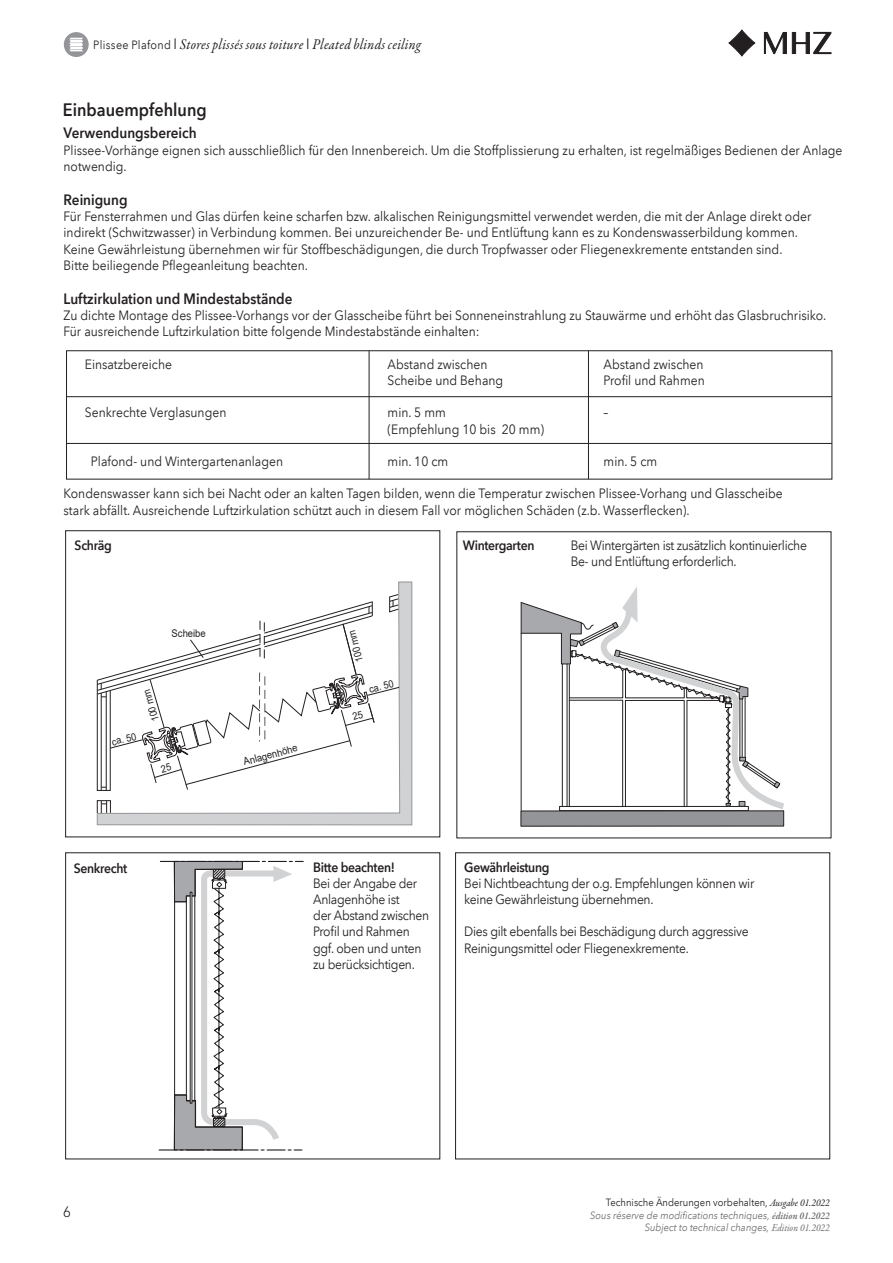
<style>
.page{position:relative;width:893px;height:1263px;background:#fff}
.page>*{position:absolute;margin:0;border:0;box-sizing:border-box;transform-origin:0 0}
.t1{font:600 18px "Avenir Next LT Com";color:#231f20;scale:.9 1}
.t2{font:600 15px "Avenir Next LT Com";color:#231f20;scale:.9 1}
.t3{font:italic 15px "Garamond Premr Pro";letter-spacing:.02em;color:#231f20;scale:.9 1}
.t4{font:300 15px "Avenir";color:#231f20;scale:.9 1}
.t5{font:13.5px/16.2px "Avenir Next LT Com";color:#231f20;scale:.9 1}
.t6{font:13.5px/16.2px "Avenir Next LT Com";letter-spacing:-.025em;color:#231f20;scale:.9 1}
.t7{font:600 13.5px "Avenir Next LT Com";letter-spacing:-.025em;color:#231f20;scale:.9 1}
.t8{font:italic 10.5px/12.6px "Avenir Next LT Com";color:#6c6d70;text-align:right;scale:.9 1}
.t9{font:10.5px "Arial";color:#231f20;scale:.9 1}
.t10{font:10.2px "Arial";color:#231f20;scale:.9 1}
.s1{font-family:"Avenir Next LT Com";font-style:normal;font-size:12px}
.s2{font-family:"Avenir Next LT Com";font-style:normal}
.s3{font-style:normal;color:#231f20}
.s4{font-family:"Garamond Premr Pro";color:#231f20}
.s5{font-family:"Garamond Premr Pro";font-weight:600}
.s6{font-family:"Garamond Premr Pro"}
</style>
<div class="page">
<div style="left:65px;top:530px;width:375px;height:307px;background:#fff;border:1px solid #231f20"></div>
<svg style="left:97px;top:581px;width:315px;height:244px"></svg>
<svg style="left:159px;top:860px;width:144px;height:291px"></svg>
<div style="left:521px;top:811px;width:263px;height:15px;background:#939598"></div>
<svg style="left:520px;top:587px;width:265px;height:225px"></svg>
<div style="left:66px;top:350px;width:766px;height:129px;border:1px solid #231f20"></div>
<hr style="left:67px;top:396px;width:765px;height:1px;background:#231f20">
<hr style="left:67px;top:443px;width:765px;height:1px;background:#231f20">
<hr style="left:369px;top:351px;width:1px;height:128px;background:#231f20">
<hr style="left:588px;top:351px;width:1px;height:128px;background:#231f20">
<svg style="left:729px;top:30px;width:26px;height:26px"></svg>
<svg style="left:764px;top:32px;width:67px;height:22px"></svg>
<div style="left:64px;top:32px;width:25px;height:25px;background:#939598;border-radius:50%"></div>
<svg style="left:69px;top:38px;width:14px;height:13px"></svg>
<svg style="left:96px;top:593px;width:305px;height:198px"></svg>
<p class="t3" style="left:93px;top:35px;width:366px"><span class="s1">Plissee Plafond</span> <span class="s2">I</span> Stores plissés sous toiture <span class="s2">I</span> Pleated blinds ceiling</p>
<h1 class="t1" style="left:63px;top:99px;width:161px">Einbauempfehlung</h1>
<p class="t2" style="left:64px;top:124px;width:149px">Verwendungsbereich</p>
<p class="t5" style="left:64px;top:142px;width:867px">Plissee-Vorhänge eignen sich ausschließlich für den Innenbereich. Um die Stoffplissierung zu erhalten, ist regelmäßiges Bedienen der Anlage notwendig.</p>
<p class="t2" style="left:64px;top:191px;width:73px">Reinigung</p>
<p class="t5" style="left:64px;top:208px;width:832px">Für Fensterrahmen und Glas dürfen keine scharfen bzw. alkalischen Reinigungsmittel verwendet werden, die mit der Anlage direkt oder indirekt (Schwitzwasser) in Verbindung kommen. Bei unzureichender Be- und Entlüftung kann es zu Kondenswasserbildung kommen.<br>Keine Gewährleistung übernehmen wir für Stoffbeschädigungen, die durch Tropfwasser oder Fliegenexkremente entstanden sind.<br>Bitte beiliegende Pflegeanleitung beachten.</p>
<p class="t2" style="left:64px;top:290px;width:256px">Luftzirkulation und Mindestabstände</p>
<p class="t5" style="left:64px;top:307px;width:849px">Zu dichte Montage des Plissee-Vorhangs vor der Glasscheibe führt bei Sonneneinstrahlung zu Stauwärme und erhöht das Glasbruchrisiko.<br>Für ausreichende Luftzirkulation bitte folgende Mindestabstände einhalten:</p>
<p class="t5" style="left:85px;top:356px;width:98px">Einsatzbereiche</p>
<p class="t5" style="left:388px;top:356px;width:112px">Abstand zwischen</p>
<p class="t5" style="left:604px;top:356px;width:112px">Abstand zwischen</p>
<p class="t5" style="left:388px;top:372px;width:130px">Scheibe und Behang</p>
<p class="t5" style="left:604px;top:372px;width:114px">Profil und Rahmen</p>
<p class="t5" style="left:85px;top:405px;width:159px">Senkrechte Verglasungen</p>
<p class="t5" style="left:388px;top:405px;width:66px">min. 5 mm</p>
<p class="t5" style="left:604px;top:405px;width:7px">–</p>
<p class="t5" style="left:388px;top:421px;width:175px">(Empfehlung 10 bis 20 mm)</p>
<p class="t5" style="left:91px;top:453px;width:215px">Plafond- und Wintergartenanlagen</p>
<p class="t5" style="left:388px;top:453px;width:69px">min. 10 cm</p>
<p class="t5" style="left:604px;top:453px;width:61px">min. 5 cm</p>
<p class="t5" style="left:64px;top:486px;width:801px">Kondenswasser kann sich bei Nacht oder an kalten Tagen bilden, wenn die Temperatur zwischen Plissee-Vorhang und Glasscheibe stark abfällt. Ausreichende Luftzirkulation schützt auch in diesem Fall vor möglichen Schäden (z.b. Wasserflecken).</p>
<p class="t7" style="left:75px;top:537px;width:43px">Schräg</p>
<p class="t9" style="left:172px;top:626px;width:39px">Scheibe</p>
<p class="t10" style="left:110px;top:735px;width:29px;rotate:-14deg">ca. 50</p>
<p class="t10" style="left:149px;top:723px;width:38px;rotate:-106deg">100 mm</p>
<p class="t9" style="left:242px;top:755px;width:63px;rotate:-15deg">Anlagenhöhe</p>
<p class="t10" style="left:353px;top:664px;width:38px;rotate:-105deg">100 mm</p>
<p class="t10" style="left:367px;top:682px;width:29px;rotate:-14deg">ca. 50</p>
<p class="t7" style="left:463px;top:537px;width:81px">Wintergarten</p>
<p class="t6" style="left:571px;top:537px;width:264px">Bei Wintergärten ist zusätzlich kontinuierliche<br>Be- und Entlüftung erforderlich.</p>
<p class="t7" style="left:74px;top:860px;width:61px">Senkrecht</p>
<p class="t7" style="left:464px;top:858px;width:96px">Gewährleistung</p>
<p class="t6" style="left:464px;top:875px;width:324px">Bei Nichtbeachtung der o.g. Empfehlungen können wir keine Gewährleistung übernehmen.</p>
<p class="t6" style="left:464px;top:923px;width:317px">Dies gilt ebenfalls bei Beschädigung durch aggressive<br>Reinigungsmittel oder Fliegenexkremente.</p>
<p class="t7" style="left:313px;top:858px;width:92px">Bitte beachten!</p>
<p class="t6" style="left:313px;top:875px;width:130px">Bei der Angabe der<br>Anlagenhöhe ist<br>der Abstand zwischen<br>Profil und Rahmen ggf. oben und unten zu berücksichtigen.</p>
<p class="t4" style="left:64px;top:1202px;width:9px">6</p>
<p class="t8" style="left:590px;top:1196px;width:268px"><span class="s3">Technische Änderungen vorbehalten,</span> <span class="s4">Ausgabe 01.2022<br></span>Sous réserve de modifications techniques, <span class="s5">édition 01.2022<br></span>Subject to technical changes, <span class="s6">Edition 01.2022</span></p>
</div>
